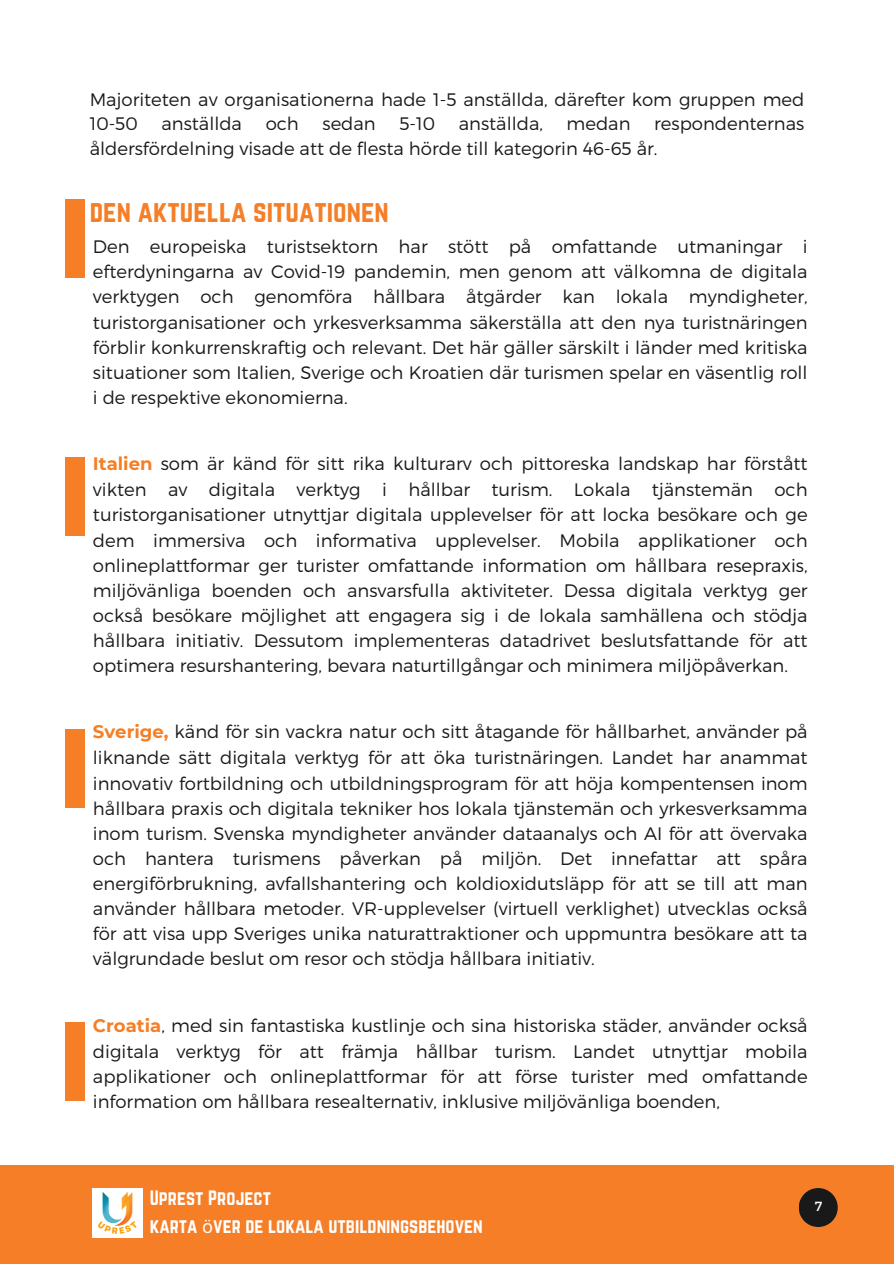
<style>
.page{position:relative;width:894px;height:1264px;background:#fff}
.page>*{position:absolute;margin:0;border:0;box-sizing:border-box;transform-origin:0 0}
.t1{font:27px "Norwester";color:#f57e26}
.t2{font:18.15px "Norwester";color:#fff}
.t3{font:300 18px/25.2px "Montserrat";color:#191919;text-align:justify}
.t4{font:13.2px "Montserrat";color:#fff}
.s1{font-weight:700;color:#f57e26}
.s2{font-family:"Noto Sans"}
</style>
<div class="page">
<div style="left:66px;top:199px;width:19px;height:79px;background:#f57e26"></div>
<div style="left:66px;top:458px;width:19px;height:78px;background:#f57e26"></div>
<div style="left:66px;top:729px;width:19px;height:78px;background:#f57e26"></div>
<div style="left:66px;top:1022px;width:19px;height:78px;background:#f57e26"></div>
<div style="left:0;top:1165px;width:893px;height:98px;background:#f57e26"></div>
<svg style="left:799px;top:1188px;width:38px;height:38px"></svg>
<img style="left:93px;top:1188px;width:49px;height:49px">
<p class="t3" style="left:90px;top:86px;width:716px;line-height:24.8px">Majoriteten av organisationerna hade 1-5 anställda, därefter kom gruppen med<br>10-50</p>
<p class="t3" style="left:90px;top:111px;width:716px;line-height:24.8px;text-indent:564px">respondenternas åldersfördelning visade att de flesta hörde till kategorin 46-65 år.</p>
<p class="t3" style="left:161px;top:110px;width:82px">anställda</p>
<p class="t3" style="left:265px;top:110px;width:35px">och</p>
<p class="t3" style="left:322px;top:110px;width:55px">sedan</p>
<p class="t3" style="left:399px;top:110px;width:37px">5-10</p>
<p class="t3" style="left:458px;top:110px;width:86px">anställda,</p>
<p class="t3" style="left:566px;top:110px;width:65px">medan</p>
<p class="t1" style="left:90px;top:195px;width:300px">den aktuella situationen</p>
<p class="t3" style="left:93px;top:233px;width:716px">Den europeiska turistsektorn har stött på omfattande utmaningar i efterdyningarna av Covid-19 pandemin, men genom att välkomna de digitala verktygen och genomföra hållbara åtgärder kan lokala myndigheter, turistorganisationer och yrkesverksamma säkerställa att den nya turistnäringen förblir konkurrenskraftig och relevant. Det här gäller särskilt i länder med kritiska situationer som Italien, Sverige och Kroatien där turismen spelar en väsentlig roll i de respektive ekonomierna.</p>
<p class="t3" style="left:93px;top:450px;width:716px"><span class="s1">Italien</span> som är känd för sitt rika kulturarv och pittoreska landskap har förstått vikten av digitala verktyg i hållbar turism. Lokala tjänstemän och turistorganisationer utnyttjar digitala upplevelser för att locka besökare och ge dem immersiva och informativa upplevelser. Mobila applikationer och onlineplattformar ger turister omfattande information om hållbara resepraxis, miljövänliga boenden och ansvarsfulla aktiviteter. Dessa digitala verktyg ger också besökare möjlighet att engagera sig i de lokala samhällena och stödja hållbara initiativ. Dessutom implementeras datadrivet beslutsfattande för att optimera resurshantering, bevara naturtillgångar och minimera miljöpåverkan.</p>
<p class="t3" style="left:93px;top:718px;width:716px"><span class="s1">Sverige,</span> känd för sin vackra natur och sitt åtagande för hållbarhet, använder på liknande sätt digitala verktyg för att öka turistnäringen. Landet har anammat innovativ fortbildning och utbildningsprogram för att höja kompentensen inom hållbara praxis och digitala tekniker hos lokala tjänstemän och yrkesverksamma inom turism. Svenska myndigheter använder dataanalys och AI för att övervaka och hantera turismens påverkan på miljön. Det innefattar att spåra energiförbrukning, avfallshantering och koldioxidutsläpp för att se till att man använder hållbara metoder. VR-upplevelser (virtuell verklighet) utvecklas också för att visa upp Sveriges unika naturattraktioner och uppmuntra besökare att ta välgrundade beslut om resor och stödja hållbara initiativ.</p>
<h1 class="t3" style="left:93px;top:1011px;width:716px"><span class="s1">Croatia</span>, med sin fantastiska kustlinje och sina historiska städer, använder också digitala verktyg för att främja hållbar turism. Landet utnyttjar mobila applikationer och onlineplattformar för att förse turister med omfattande information om hållbara resealternativ, inklusive miljövänliga boenden,</h1>
<p class="t2" style="left:150px;top:1186px;width:123px">Uprest Project</p>
<p class="t2" style="left:150px;top:1214px;width:334px">karta <span class="s2">ö</span>ver de lokala utbildningsbehoven</p>
<p class="t4" style="left:814px;top:1197px;width:9px">7</p>
</div>
